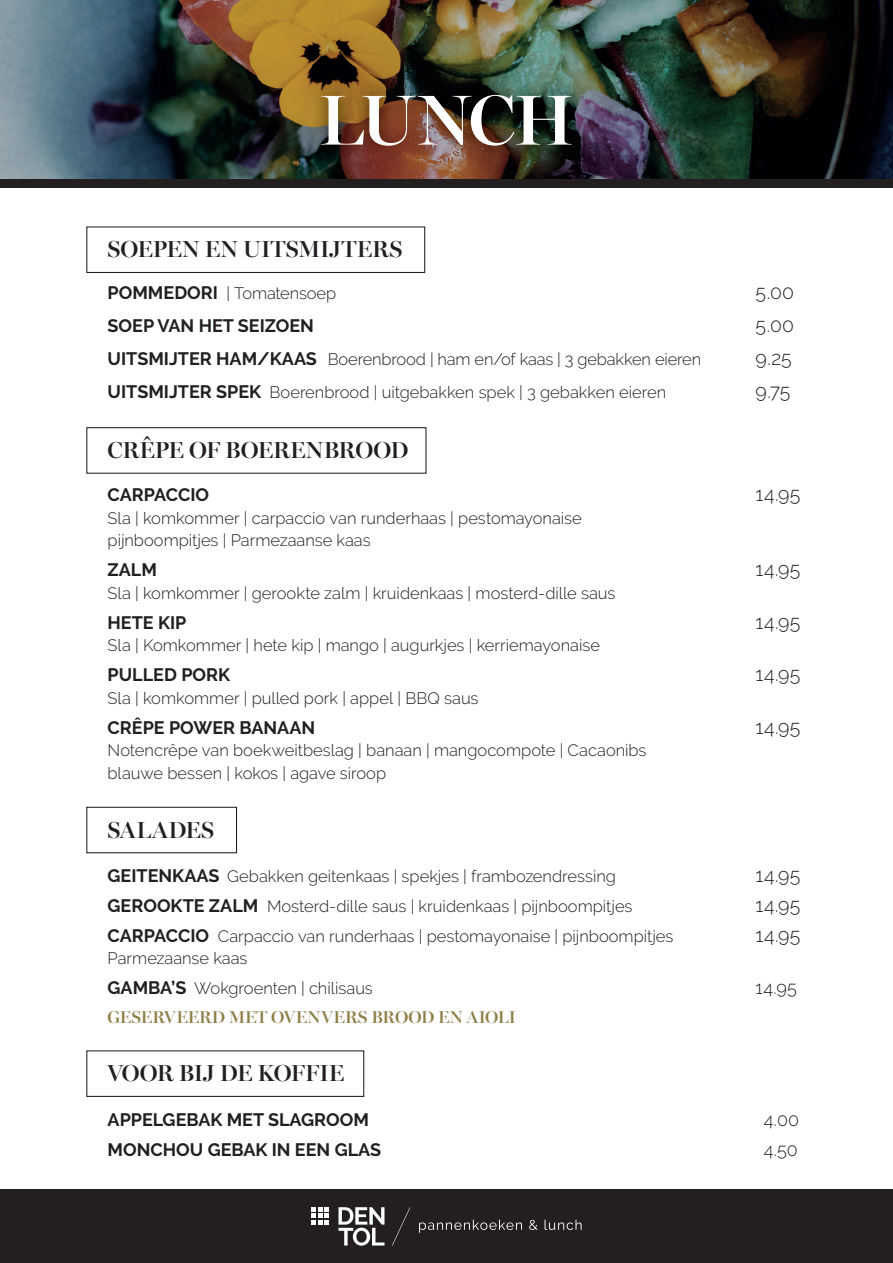
<style>
.page{position:relative;width:893px;height:1263px;background:#fff}
.page>*{position:absolute;margin:0;border:0;box-sizing:border-box;transform-origin:0 0}
.t1{font:600 71.25px "Miller Banner";letter-spacing:-.025em;color:#fff}
.t2{font:600 23.25px "Miller Banner";color:#231f20}
.t3{font:600 23.25px "Miller Banner";letter-spacing:-.035em;color:#231f20}
.t4{font:600 23.25px "Miller Banner";letter-spacing:.02em;color:#231f20}
.t5{font:300 19.5px "Raleway";letter-spacing:.01em;color:#231f20}
.t6{font:700 18px "Raleway";color:#231f20}
.t7{font:300 18px "Raleway";letter-spacing:.005em;color:#231f20}
.t8{font:600 17.25px "Miller Banner";letter-spacing:.005em;color:#8e7e47}
.t9{font:300 16.5px/22.5px "Raleway";color:#231f20}
.s1{font-weight:700;font-size:18px}
</style>
<div class="page">
<img style="left:0;top:0;width:893px;height:180px">
<div style="left:0;top:1189px;width:893px;height:74px;background:#231f20"></div>
<div style="left:86px;top:226px;width:339px;height:47px;border:1px solid #231f20"></div>
<div style="left:86px;top:427px;width:340px;height:47px;border:1px solid #231f20"></div>
<div style="left:86px;top:807px;width:151px;height:46px;border:1px solid #231f20"></div>
<img style="left:309px;top:79px;width:274px;height:82px">
<div style="left:0;top:180px;width:893px;height:8px;background:#231f20"></div>
<div style="left:86px;top:1050px;width:278px;height:47px;border:1px solid #231f20"></div>
<svg style="left:392px;top:1207px;width:18px;height:38px"></svg>
<svg style="left:339px;top:1207px;width:45px;height:38px"></svg>
<svg style="left:311px;top:1207px;width:18px;height:17px"></svg>
<svg style="left:419px;top:1220px;width:103px;height:13px"></svg>
<svg style="left:529px;top:1220px;width:9px;height:10px"></svg>
<svg style="left:545px;top:1220px;width:37px;height:10px"></svg>
<h1 class="t1" style="left:319px;top:78px;width:257px">LUNCH</h1>
<h2 class="t2" style="left:107px;top:235px;width:297px">SOEPEN EN UITSMIJTERS</h2>
<p class="t9" style="left:108px;top:282px;width:230px"><span class="s1">POMMEDORI</span> | Tomatensoep</p>
<p class="t5" style="left:756px;top:281px;width:40px">5.00</p>
<p class="t6" style="left:108px;top:315px;width:208px">SOEP VAN HET SEIZOEN</p>
<p class="t5" style="left:756px;top:314px;width:40px">5.00</p>
<p class="t9" style="left:108px;top:348px;width:595px"><span class="s1">UITSMIJTER HAM/KAAS</span> Boerenbrood | ham en/of kaas | 3 gebakken eieren</p>
<p class="t5" style="left:756px;top:347px;width:38px">9.25</p>
<p class="t9" style="left:108px;top:381px;width:560px"><span class="s1">UITSMIJTER SPEK</span> Boerenbrood | uitgebakken spek | 3 gebakken eieren</p>
<p class="t5" style="left:756px;top:380px;width:36px">9.75</p>
<h2 class="t2" style="left:107px;top:436px;width:302px">CRÊPE OF BOERENBROOD</h2>
<p class="t6" style="left:108px;top:484px;width:103px">CARPACCIO</p>
<p class="t5" style="left:756px;top:483px;width:46px">14.95</p>
<p class="t9" style="left:108px;top:506px;width:476px">Sla | komkommer | carpaccio van runderhaas | pestomayonaise pijnboompitjes | Parmezaanse kaas</p>
<p class="t6" style="left:108px;top:559px;width:51px">ZALM</p>
<p class="t5" style="left:756px;top:558px;width:46px">14.95</p>
<p class="t9" style="left:108px;top:581px;width:509px">Sla | komkommer | gerookte zalm | kruidenkaas | mosterd-dille saus</p>
<p class="t6" style="left:108px;top:612px;width:80px">HETE KIP</p>
<p class="t5" style="left:756px;top:610px;width:46px">14.95</p>
<p class="t9" style="left:108px;top:634px;width:494px">Sla | Komkommer | hete kip | mango | augurkjes | kerriemayonaise</p>
<p class="t6" style="left:108px;top:664px;width:124px">PULLED PORK</p>
<p class="t5" style="left:756px;top:663px;width:46px">14.95</p>
<p class="t9" style="left:108px;top:686px;width:372px">Sla | komkommer | pulled pork | appel | BBQ saus</p>
<p class="t6" style="left:108px;top:717px;width:209px">CRÊPE POWER BANAAN</p>
<p class="t5" style="left:756px;top:715px;width:46px">14.95</p>
<p class="t9" style="left:108px;top:739px;width:540px">Notencrêpe van boekweitbeslag | banaan | mangocompote | Cacaonibs blauwe bessen | kokos | agave siroop</p>
<h2 class="t4" style="left:107px;top:816px;width:108px">SALADES</h2>
<p class="t9" style="left:108px;top:865px;width:510px"><span class="s1">GEITENKAAS</span> Gebakken geitenkaas | spekjes | frambozendressing</p>
<p class="t5" style="left:756px;top:863px;width:46px">14.95</p>
<p class="t9" style="left:108px;top:895px;width:526px"><span class="s1">GEROOKTE ZALM</span> Mosterd-dille saus | kruidenkaas | pijnboompitjes</p>
<p class="t5" style="left:756px;top:893px;width:46px">14.95</p>
<p class="t9" style="left:108px;top:925px;width:567px"><span class="s1">CARPACCIO</span> Carpaccio van runderhaas | pestomayonaise | pijnboompitjes</p>
<p class="t5" style="left:756px;top:923px;width:46px">14.95</p>
<p class="t9" style="left:108px;top:943px;width:267px;line-height:30px">Parmezaanse kaas<br><span class="s1">GAMBA’S</span> Wokgroenten | chilisaus</p>
<p class="t7" style="left:756px;top:977px;width:43px">14.95</p>
<p class="t8" style="left:108px;top:1007px;width:410px">GESERVEERD MET OVENVERS BROOD EN AIOLI</p>
<h2 class="t3" style="left:107px;top:1059px;width:238px">VOOR BIJ DE KOFFIE</h2>
<p class="t6" style="left:108px;top:1109px;width:263px">APPELGEBAK MET SLAGROOM</p>
<p class="t7" style="left:764px;top:1109px;width:37px">4.00</p>
<p class="t6" style="left:108px;top:1139px;width:275px">MONCHOU GEBAK IN EEN GLAS</p>
<p class="t7" style="left:764px;top:1139px;width:35px">4.50</p>
</div>
